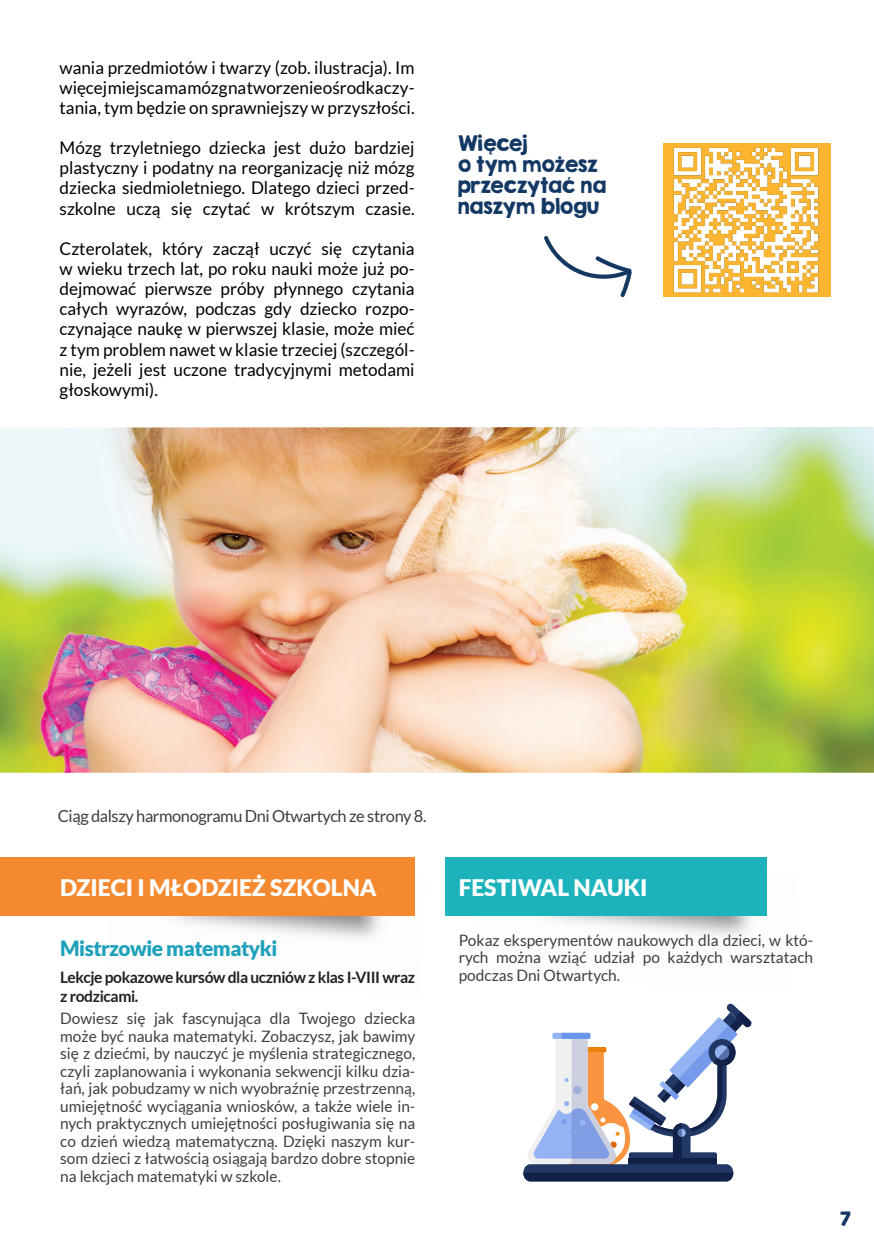
<style>
.page{position:relative;width:874px;height:1241px;background:#fff}
.page>*{position:absolute;margin:0;border:0;box-sizing:border-box;transform-origin:0 0}
.TXT{font:900 22.75px "Lato";color:#fff}
.TXT-2{font:900 21px "Lato";letter-spacing:-.025em;color:#1ea1bb}
.TXT-3{font:19.25px/21px "KG Second Chances Solid";color:#133863}
.TXT-4{font:17.5px/20.1px "Lato";color:#000;text-align:justify}
.t1{font:17.5px "KG Second Chances Solid";color:#133863}
.TXT-5{font:16.62px "Lato";letter-spacing:-.025em;color:#3e3e3f}
.TXT-6{font:15.75px/17.5px "Lato";color:#3e3e3f;text-align:justify}
.TXT-7{font:700 15.75px/19.2px "Lato";letter-spacing:-.025em;color:#231f20}
</style>
<div class="page">
<img style="left:546px;top:857px;width:221px;height:80px">
<div style="left:445px;top:857px;width:321px;height:59px;background:#1cb3bc"></div>
<img style="left:173px;top:859px;width:242px;height:80px">
<div style="left:0;top:857px;width:414px;height:59px;background:#f58930"></div>
<div style="left:662px;top:143px;width:168px;height:154px;background:#fcb531"></div>
<img style="left:673px;top:147px;width:146px;height:146px">
<svg style="left:544px;top:236px;width:88px;height:61px"></svg>
<img style="left:0;top:427px;width:873px;height:345px">
<svg style="left:523px;top:1003px;width:228px;height:178px"></svg>
<p class="TXT-4" style="left:60px;top:57px;width:356px">wania przedmiotów i twarzy (zob. ilustracja). Im więcej miejsca ma mózg na tworzenie ośrodka czy&shy;tania, tym będzie on sprawniejszy w przyszłości.</p>
<p class="TXT-4" style="left:60px;top:138px;width:356px">Mózg trzyletniego dziecka jest dużo bardziej plastyczny i podatny na reorganizację niż mózg dziecka siedmioletniego. Dlatego dzieci przed&shy;szkolne uczą się czytać w krótszym czasie.</p>
<p class="TXT-4" style="left:60px;top:238px;width:356px">Czterolatek, który zaczął uczyć się czytania w wieku trzech lat, po roku nauki może już po&shy;dejmować pierwsze próby płynnego czytania całych wyrazów, podczas gdy dziecko rozpo&shy;czynające naukę w pierwszej klasie, może mieć z tym problem nawet w klasie trzeciej (szczegól&shy;nie, jeżeli jest uczone tradycyjnymi metodami głoskowymi).</p>
<p class="TXT-3" style="left:458px;top:133px;width:150px">Więcej<br>o tym możesz przeczytać na naszym blogu</p>
<p class="TXT-5" style="left:58px;top:806px;width:370px">Ciąg dalszy harmonogramu Dni Otwartych ze strony 8.</p>
<p class="TXT" style="left:60px;top:873px;width:318px">DZIECI I MŁODZIEŻ SZKOLNA</p>
<p class="TXT" style="left:458px;top:873px;width:190px">FESTIWAL NAUKI</p>
<p class="TXT-2" style="left:60px;top:936px;width:218px">Mistrzowie matematyki</p>
<p class="TXT-7" style="left:60px;top:967px;width:356px">Lekcje pokazowe kursów dla uczniów z klas I-VIII wraz z rodzicami.</p>
<p class="TXT-6" style="left:60px;top:1009px;width:356px">Dowiesz się jak fascynująca dla Twojego dziecka może być nauka matematyki. Zobaczysz, jak bawimy się z dziećmi, by nauczyć je myślenia strategicznego, czyli zaplanowania i wykonania sekwencji kilku dzia&shy;łań, jak pobudzamy w nich wyobraźnię przestrzenną, umiejętność wyciągania wniosków, a także wiele in&shy;nych praktycznych umiejętności posługiwania się na co dzień wiedzą matematyczną. Dzięki naszym kur&shy;som dzieci z łatwością osiągają bardzo dobre stopnie na lekcjach matematyki w szkole.</p>
<p class="TXT-6" style="left:458px;top:931px;width:356px">Pokaz eksperymentów naukowych dla dzieci, w któ&shy;rych można wziąć udział po każdych warsztatach podczas Dni Otwartych.</p>
<p class="t1" style="left:840px;top:1207px;width:12px">7</p>
</div>
